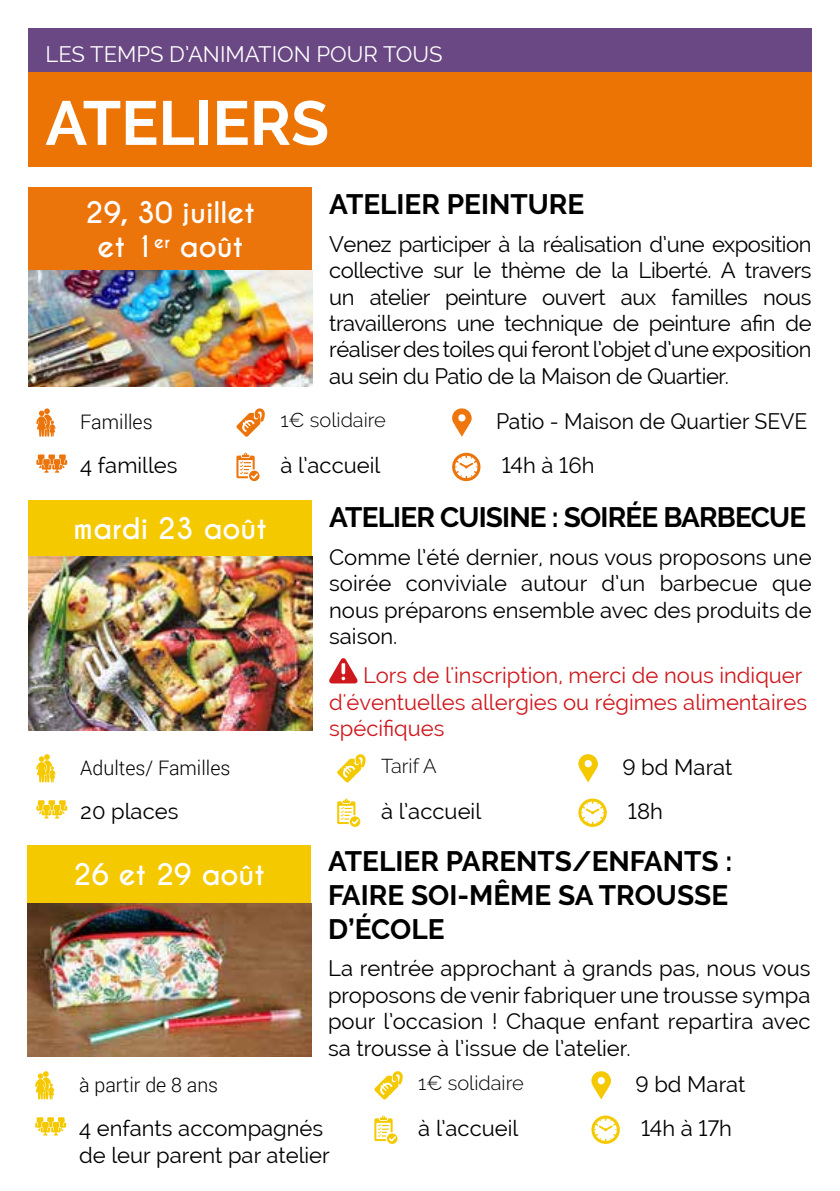
<style>
.page{position:relative;width:840px;height:1191px;background:#fff}
.page>*{position:absolute;margin:0;border:0;box-sizing:border-box;transform-origin:0 0}
.t1{font:700 62px "Raleway";color:#fff}
.t2{font:700 28px/33.6px "Raleway";color:#000}
.t3{font:700 28px/33.6px "Caviar Dreams";color:#fff;text-align:center}
.t4{font:700 28px "Raleway";letter-spacing:-.03em;color:#000}
.t5{font:22px/26.4px "Raleway";color:#000;text-align:justify}
.t6{font:22px/26.4px "Raleway";color:#cf181e}
.t7{font:22px/44.4px "Raleway";color:#000;scale:.96 1}
.t8{font:22px "Raleway";color:#fff}
.t9{font:300 20px "Roboto";color:#000}
.t10{font:300 20px "Raleway";color:#000}
</style>
<div class="page">
<div style="left:28px;top:28px;width:783px;height:47px;background:#6a4883"></div>
<div style="left:28px;top:73px;width:783px;height:94px;background:#ec7404"></div>
<div style="left:28px;top:188px;width:284px;height:83px;background:#ec750b"></div>
<div style="left:27px;top:845px;width:284px;height:58px;background:#f5c900"></div>
<div style="left:28px;top:499px;width:284px;height:57px;background:#f5c900"></div>
<svg style="left:36px;top:408px;width:19px;height:29px"></svg>
<svg style="left:36px;top:454px;width:31px;height:19px"></svg>
<svg style="left:35px;top:1071px;width:19px;height:28px"></svg>
<svg style="left:35px;top:1117px;width:31px;height:18px"></svg>
<svg style="left:36px;top:754px;width:19px;height:28px"></svg>
<svg style="left:36px;top:800px;width:31px;height:18px"></svg>
<svg style="left:236px;top:408px;width:29px;height:29px"></svg>
<svg style="left:236px;top:453px;width:23px;height:28px"></svg>
<svg style="left:374px;top:1071px;width:29px;height:28px"></svg>
<svg style="left:374px;top:1115px;width:23px;height:28px"></svg>
<svg style="left:337px;top:754px;width:29px;height:28px"></svg>
<svg style="left:337px;top:798px;width:23px;height:29px"></svg>
<svg style="left:452px;top:408px;width:19px;height:29px"></svg>
<svg style="left:452px;top:453px;width:28px;height:28px"></svg>
<svg style="left:591px;top:1071px;width:19px;height:28px"></svg>
<svg style="left:591px;top:1115px;width:28px;height:28px"></svg>
<svg style="left:578px;top:754px;width:19px;height:28px"></svg>
<svg style="left:578px;top:798px;width:28px;height:29px"></svg>
<svg style="left:329px;top:658px;width:28px;height:25px"></svg>
<img style="left:28px;top:556px;width:284px;height:174px">
<img style="left:27px;top:903px;width:284px;height:153px">
<img style="left:28px;top:270px;width:284px;height:116px">
<p class="t8" style="left:45px;top:41px;width:398px">LES TEMPS D’ANIMATION POUR TOUS</p>
<h1 class="t1" style="left:45px;top:88px;width:285px">ATELIERS</h1>
<p class="t3" style="left:85px;top:197px;width:171px">29, 30 juillet et 1<sup>er</sup> août</p>
<p class="t9" style="left:80px;top:408px;width:74px">Familles</p>
<p class="t5" style="left:80px;top:452px;width:99px">4 familles</p>
<p class="t3" style="left:74px;top:512px;width:195px">mardi 23 août</p>
<p class="t9" style="left:80px;top:754px;width:151px">Adultes/ Familles</p>
<p class="t5" style="left:80px;top:798px;width:100px">20 places</p>
<p class="t3" style="left:73px;top:858px;width:193px">26 et 29 août</p>
<p class="t2" style="left:329px;top:187px;width:256px">ATELIER PEINTURE</p>
<p class="t5" style="left:329px;top:231px;width:483px">Venez participer à la réalisation d’une exposition collective sur le thème de la Liberté. A travers un atelier peinture ouvert aux familles nous travaillerons une technique de peinture afin de réaliser des toiles qui feront l’objet d’une exposition au sein du Patio de la Maison de Quartier.</p>
<p class="t10" style="left:280px;top:408px;width:107px">1€ solidaire</p>
<p class="t5" style="left:280px;top:452px;width:101px">à l’accueil</p>
<p class="t7" style="left:496px;top:399px;width:326px">Patio - Maison de Quartier SEVE<br>14h à 16h</p>
<p class="t4" style="left:329px;top:501px;width:478px">ATELIER CUISINE : SOIRÉE BARBECUE</p>
<p class="t5" style="left:329px;top:543px;width:483px">Comme l’été dernier, nous vous proposons une soirée conviviale autour d’un barbecue que nous préparons ensemble avec des produits de saison.</p>
<p class="t6" style="left:329px;top:662px;width:479px;text-indent:34px">Lors de l'inscription, merci de nous indiquer d'éventuelles allergies ou régimes alimentaires spécifiques</p>
<p class="t10" style="left:381px;top:754px;width:57px">Tarif A</p>
<p class="t5" style="left:381px;top:798px;width:101px">à l’accueil</p>
<p class="t5" style="left:622px;top:745px;width:111px;line-height:44.4px">9 bd Marat<br>18h</p>
<p class="t2" style="left:328px;top:845px;width:405px">ATELIER PARENTS/ENFANTS :<br>FAIRE SOI-MÊME SA TROUSSE<br>D’ÉCOLE</p>
<p class="t5" style="left:328px;top:955px;width:483px">La rentrée approchant à grands pas, nous vous proposons de venir fabriquer une trousse sympa pour l’occasion ! Chaque enfant repartira avec sa trousse à l’issue de l’atelier.</p>
<p class="t9" style="left:79px;top:1071px;width:140px">à partir de 8 ans</p>
<p class="t5" style="left:79px;top:1115px;width:252px">4 enfants accompagnés de leur parent par atelier</p>
<p class="t10" style="left:418px;top:1071px;width:107px">1€ solidaire</p>
<p class="t5" style="left:418px;top:1115px;width:101px">à l’accueil</p>
<p class="t5" style="left:635px;top:1061px;width:111px;line-height:44.4px">9 bd Marat<br>14h à 17h</p>
</div>
